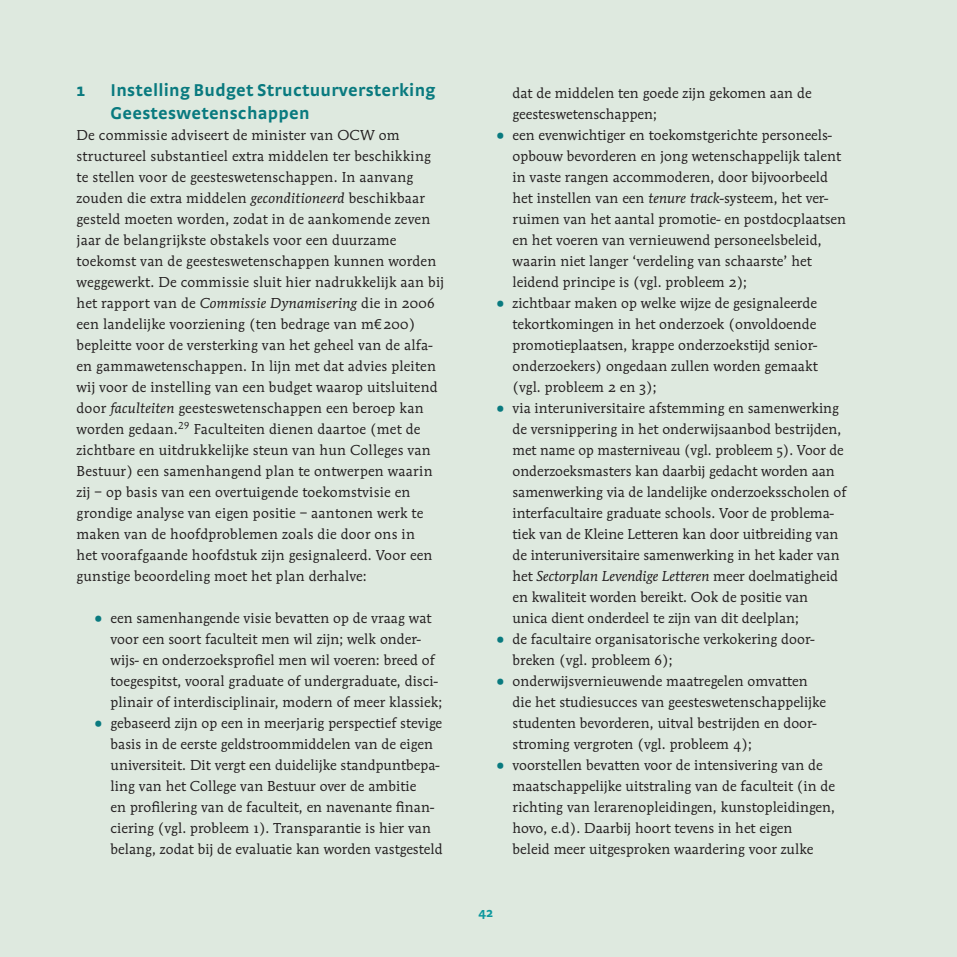
<style>
.page{position:relative;width:957px;height:957px;background:#dee9df}
.page>*{position:absolute;margin:0;border:0;box-sizing:border-box;transform-origin:0 0}
.t1{font:700 18px/22.5px "Strada";letter-spacing:.015em;color:#097a7f}
.t2{font:15px/21px "Mendoza";letter-spacing:.005em;color:#231f20}
.t3{font:700 13.5px "Strada";color:#0d989e}
.s1{font-style:italic}
.s2{font-family:"Mendoza SC"}
.s3{font-family:"Linotype Euro Font Rto S"}
.s4{font-family:"Strada";font-weight:700;font-size:24px;color:#097a7f}
</style>
<div class="page">
<p class="t1" style="left:77px;top:80px;width:10px">1</p>
<p class="t1" style="left:111px;top:80px;width:326px">Instelling Budget Structuurversterking<br>Geesteswetenschappen</p>
<p class="t2" style="left:77px;top:125px;width:369px">De commissie adviseert de minister van OCW om<br>struc tureel substantieel extra middelen ter beschikking te stellen voor de geesteswetenschappen. In aanvang zouden die extra middelen <span class="s1">geconditioneerd</span> beschikbaar gesteld moeten worden, zodat in de aankomende zeven jaar de belangrijkste obstakels voor een duurzame toekomst van de geesteswetenschappen kunnen worden weggewerkt. De commissie sluit hier nadrukkelijk aan bij het rapport van de <span class="s1">Commissie Dynamisering</span> die in <span class="s2">2006 </span>een landelijke voorziening (ten bedrage van m<span class="s3">F</span><span class="s2">200</span>) bepleitte voor de versterking van het geheel van de alfa&shy;en gammawetenschappen. In lijn met dat advies pleiten wij voor de instelling van een budget waarop uitsluitend door <span class="s1">faculteiten</span> geesteswetenschappen een beroep kan worden gedaan.<sup>29</sup> Faculteiten dienen daartoe (met de zichtbare en uitdrukkelijke steun van hun Colleges van Bestuur) een samenhangend plan te ontwerpen waarin zij – op basis van een overtuigende toekomstvisie en grondige analyse van eigen positie – aantonen werk te maken van de hoofdproblemen zoals die door ons in<br>het voorafgaande hoofdstuk zijn gesignaleerd. Voor een gunstige beoordeling moet het plan derhalve:</p>
<p class="t2" style="left:111px;top:608px;width:333px;text-indent:-17px"><span class="s4">•</span> een samenhangende visie bevatten op de vraag wat voor een soort faculteit men wil zijn; welk onder&shy;wijs- en onderzoeksprofiel men wil voeren: breed of toegespitst, vooral graduate of undergraduate, disci&shy;plinair of interdisciplinair, modern of meer klassiek;</p>
<p class="t2" style="left:111px;top:713px;width:333px;text-indent:-17px"><span class="s4">•</span> gebaseerd zijn op een in meerjarig perspectief stevige basis in de eerste geldstroommiddelen van de eigen universiteit. Dit vergt een duidelijke standpunt bepa&shy;ling van het College van Bestuur over de ambitie<br>en profilering van de faculteit, en navenante finan&shy;ciering (vgl. probleem <span class="s2">1</span>). Transparantie is hier van belang, zodat bij de evaluatie kan worden vastgesteld</p>
<p class="t2" style="left:512px;top:83px;width:300px">dat de middelen ten goede zijn gekomen aan de geesteswetenschappen;</p>
<p class="t2" style="left:512px;top:125px;width:335px;text-indent:-17px"><span class="s4">•</span> een evenwichtiger en toekomstgerichte personeels&shy;opbouw bevorderen en jong wetenschappelijk talent in vaste rangen accommoderen, door bijvoorbeeld het instellen van een <span class="s1">tenure track</span>-systeem, het ver&shy;ruimen van het aantal promotie- en postdocplaatsen en het voeren van vernieuwend personeelsbeleid, waarin niet langer ‘verdeling van schaarste’ het leidend principe is (vgl. probleem <span class="s2">2</span>);</p>
<p class="t2" style="left:512px;top:293px;width:307px;text-align:justify;text-indent:-17px"><span class="s4">•</span> zichtbaar maken op welke wijze de gesignaleerde tekortkomingen in het onderzoek (onvoldoende promotieplaatsen, krappe onderzoekstijd senior&shy;onderzoekers) ongedaan zullen worden gemaakt (vgl. probleem <span class="s2">2</span> en <span class="s2">3</span>);</p>
<p class="t2" style="left:512px;top:398px;width:335px;text-indent:-17px"><span class="s4">•</span> via interuniversitaire afstemming en samenwerking de versnippering in het onderwijsaanbod bestrijden, met name op masterniveau (vgl. probleem <span class="s2">5</span>). Voor de onderzoeksmasters kan daarbij gedacht worden aan samenwerking via de landelijke onderzoeksscholen of interfacultaire graduate schools. Voor de problema&shy;tiek van de Kleine Letteren kan door uitbreiding van de interuniversitaire samenwerking in het kader van het <span class="s1">Sectorplan Levendige Letteren</span> meer doelmatigheid en kwaliteit worden bereikt. Ook de positie van unica dient onderdeel te zijn van dit deelplan;</p>
<p class="t2" style="left:512px;top:629px;width:304px;text-indent:-17px"><span class="s4">•</span> de facultaire organisatorische verkokering door&shy;breken (vgl. probleem <span class="s2">6</span>);</p>
<p class="t2" style="left:512px;top:671px;width:315px;text-indent:-17px"><span class="s4">•</span> onderwijsvernieuwende maatregelen omvatten die het studiesucces van geesteswetenschappelijke studenten bevorderen, uitval bestrijden en door&shy;stroming vergroten (vgl. probleem <span class="s2">4</span>);</p>
<p class="t2" style="left:512px;top:755px;width:324px;text-indent:-17px"><span class="s4">•</span> voorstellen bevatten voor de intensivering van de maatschappelijke uitstraling van de faculteit (in de richting van lerarenopleidingen, kunstopleidingen, hovo, e.d). Daarbij hoort tevens in het eigen<br>beleid meer uitgesproken waardering voor zulke</p>
<p class="t3" style="left:478px;top:907px;width:16px">42</p>
</div>
